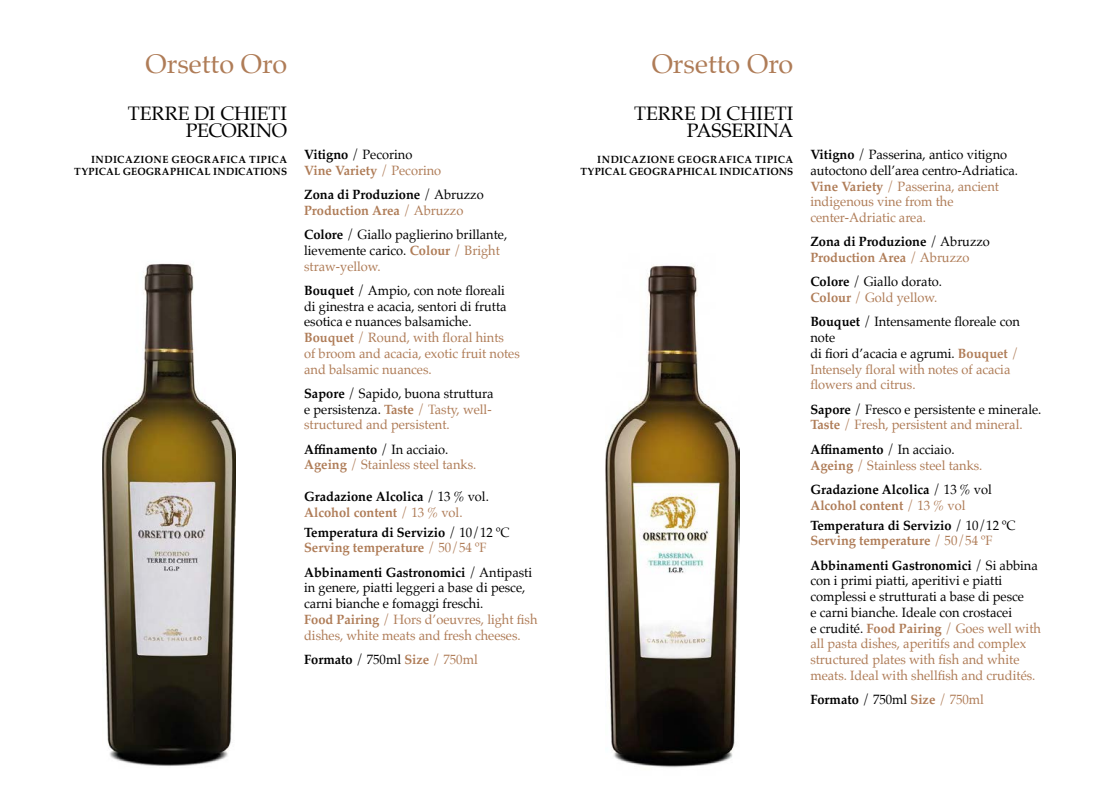
<style>
.page{position:relative;width:1106px;height:808px;background:#fff}
.page>*{position:absolute;margin:0;border:0;box-sizing:border-box;transform-origin:0 0}
.t1{font:27px "Palatino";color:#af7c57}
.t2{font:19.5px/16.5px "Palatino";color:#000;text-align:right}
.t3{font:13.5px/15.8px "Palatino";color:#000;scale:.95 1}
.t4{font:700 13.5px/15.8px "Palatino";color:#000;scale:.95 1}
.t5{font:13.5px/15.8px "Palatino";color:#af7c57;scale:.95 1}
.t6{font:700 13.5px/15.8px "Palatino";color:#af7c57;scale:.95 1}
.t7{font:700 10.5px/12px "Palatino";letter-spacing:.035em;color:#000;text-align:right;scale:.95 1}
.s1{color:#000}
.s2{font-weight:400;color:#000}
.s3{font-weight:400}
.s4{color:#af7c57}
.s5{font-weight:400;color:#af7c57}
.s6{font-weight:700}
.s7{font-weight:700;color:#af7c57}
.s8{font-weight:700;color:#000}
</style>
<div class="page">
<img style="left:606px;top:265px;width:133px;height:503px">
<img style="left:102px;top:263px;width:134px;height:503px">
<h1 class="t1" style="left:145px;top:42px;width:143px">Orsetto Oro</h1>
<h2 class="t2" style="left:128px;top:105px;width:161px">TERRE DI CHIETI<br>PECORINO</h2>
<p class="t7" style="left:74px;top:153px;width:226px">INDICAZIONE GEOGRAFICA TIPICA<br>TYPICAL GEOGRAPHICAL INDICATIONS</p>
<p class="t6" style="left:304px;top:146px;width:146px"><span class="s1">Vitigno</span> <span class="s2">/ Pecorino<br></span>Vine Variety <span class="s3">/ Pecorino</span></p>
<p class="t4" style="left:304px;top:186px;width:190px">Zona di Produzione <span class="s3">/ Abruzzo<br></span><span class="s4">Production Area</span> <span class="s5">/ Abruzzo</span></p>
<p class="t3" style="left:304px;top:226px;width:215px"><span class="s6">Colore</span> / Giallo paglierino brillante, lievemente carico. <span class="s7">Colour</span> <span class="s4">/ Bright straw-yellow.</span></p>
<p class="t3" style="left:304px;top:282px;width:228px"><span class="s6">Bouquet</span> / Ampio, con note floreali di ginestra e acacia, sentori di frutta esotica e nuances balsamiche.<br><span class="s7">Bouquet</span> <span class="s4">/ Round, with floral hints<br>of broom and acacia, exotic fruit notes and balsamic nuances.</span></p>
<p class="t5" style="left:304px;top:385px;width:201px"><span class="s8">Sapore</span> <span class="s1">/ Sapido, buona struttura e persistenza.</span> <span class="s6">Taste</span> / Tasty, well&shy;structured and persistent.</p>
<p class="t5" style="left:304px;top:441px;width:183px"><span class="s8">Affinamento</span> <span class="s1">/ In acciaio.<br></span><span class="s6">Ageing</span> / Stainless steel tanks.</p>
<p class="t4" style="left:304px;top:488px;width:196px">Gradazione Alcolica <span class="s3">/ 13 % vol.<br></span><span class="s4">Alcohol content</span> <span class="s5">/ 13 % vol.</span></p>
<p class="t4" style="left:304px;top:524px;width:218px">Temperatura di Servizio <span class="s3">/ 10/12 ºC<br></span><span class="s4">Serving temperature</span> <span class="s5">/ 50/54 ºF</span></p>
<p class="t3" style="left:304px;top:564px;width:247px"><span class="s6">Abbinamenti Gastronomici</span> / Antipasti in genere, piatti leggeri a base di pesce, carni bianche e fomaggi freschi.<br><span class="s7">Food Pairing</span> <span class="s4">/ Hors d’oeuvres, light fish dishes, white meats and fresh cheeses.</span></p>
<p class="t4" style="left:304px;top:651px;width:184px">Formato <span class="s3">/ 750ml</span> <span class="s4">Size</span> <span class="s5">/ 750ml</span></p>
<h1 class="t1" style="left:651px;top:42px;width:143px">Orsetto Oro</h1>
<h2 class="t2" style="left:634px;top:105px;width:161px">TERRE DI CHIETI<br>PASSERINA</h2>
<p class="t7" style="left:580px;top:153px;width:226px">INDICAZIONE GEOGRAFICA TIPICA<br>TYPICAL GEOGRAPHICAL INDICATIONS</p>
<p class="t3" style="left:810px;top:147px;width:220px"><span class="s6">Vitigno</span> / Passerina, antico vitigno autoctono dell’area centro-Adriatica.<br><span class="s7">Vine Variety</span> <span class="s4">/ Passerina, ancient indigenous vine from the center-Adriatic area.</span></p>
<p class="t4" style="left:810px;top:234px;width:190px">Zona di Produzione <span class="s3">/ Abruzzo<br></span><span class="s4">Production Area</span> <span class="s5">/ Abruzzo</span></p>
<p class="t3" style="left:810px;top:274px;width:140px"><span class="s6">Colore</span> / Giallo dorato.<br><span class="s7">Colour</span> <span class="s4">/ Gold yellow.</span></p>
<p class="t3" style="left:810px;top:314px;width:222px"><span class="s6">Bouquet</span> / Intensamente floreale con note<br>di fiori d’acacia e agrumi. <span class="s7">Bouquet</span> <span class="s4">/<br>Intensely floral with notes of acacia flowers and citrus.</span></p>
<p class="t3" style="left:810px;top:401px;width:245px"><span class="s6">Sapore</span> / Fresco e persistente e minerale.<br><span class="s7">Taste</span> <span class="s4">/ Fresh, persistent and mineral.</span></p>
<p class="t5" style="left:810px;top:441px;width:183px"><span class="s8">Affinamento</span> <span class="s1">/ In acciaio.<br></span><span class="s6">Ageing</span> / Stainless steel tanks.</p>
<p class="t4" style="left:810px;top:481px;width:193px">Gradazione Alcolica <span class="s3">/ 13 % vol<br></span><span class="s4">Alcohol content</span> <span class="s5">/ 13 % vol</span></p>
<p class="t4" style="left:810px;top:517px;width:218px">Temperatura di Servizio <span class="s3">/ 10/12 ºC<br></span><span class="s4">Serving temperature</span> <span class="s5">/ 50/54 ºF</span></p>
<p class="t3" style="left:810px;top:557px;width:244px"><span class="s6">Abbinamenti Gastronomici</span> / Si abbina con i primi piatti, aperitivi e piatti complessi e strutturati a base di pesce<br>e carni bianche. Ideale con crostacei<br>e crudité. <span class="s7">Food Pairing</span> <span class="s4">/ Goes well with all pasta dishes, aperitifs and complex structured plates with fish and white meats. Ideal with shellfish and crudités.</span></p>
<p class="t4" style="left:810px;top:691px;width:184px">Formato <span class="s3">/ 750ml</span> <span class="s4">Size</span> <span class="s5">/ 750ml</span></p>
</div>
